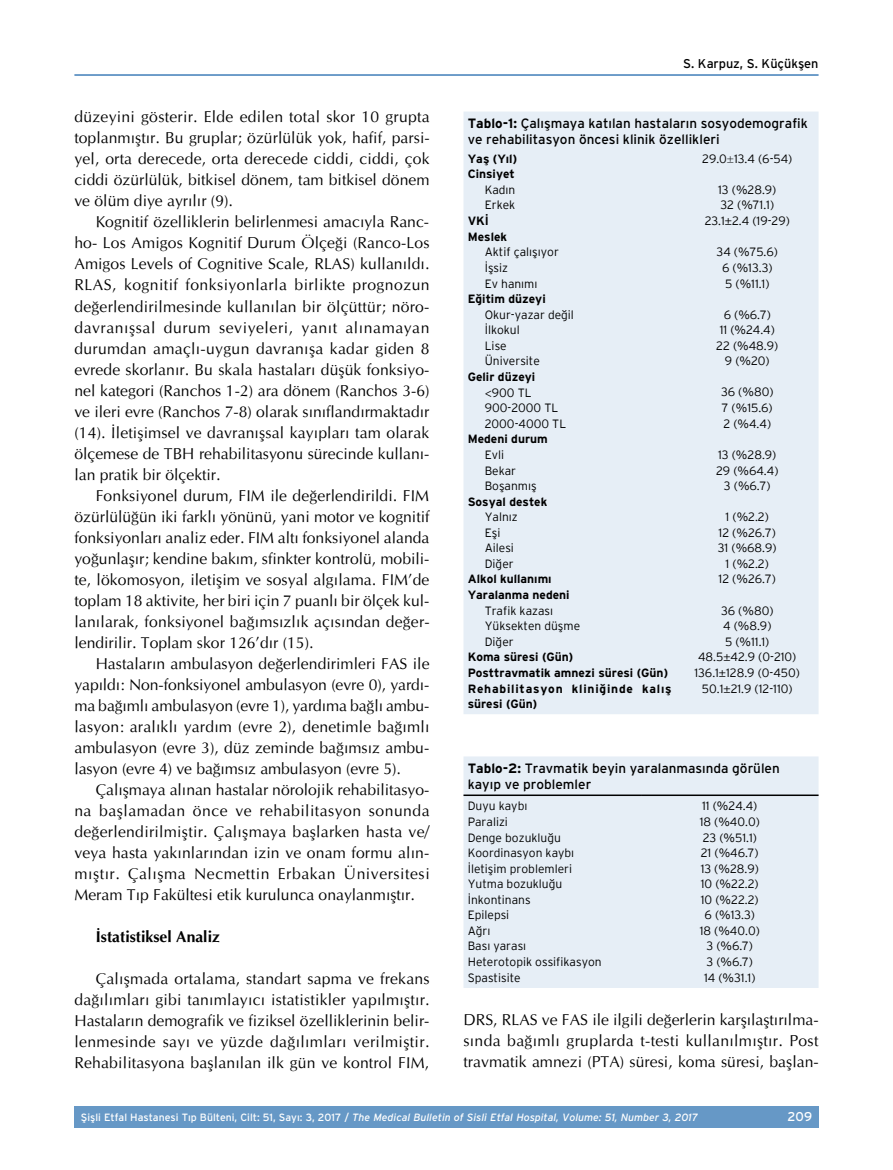
<style>
.page{position:relative;width:893px;height:1170px;background:#fff}
.page>*{position:absolute;margin:0;border:0;box-sizing:border-box;transform-origin:0 0}
.t1{font:15.75px/21px "Optima";color:#000;text-align:justify}
.t2{font:700 15.75px "Optima";color:#000}
.t3{font:13.5px/16.2px "Interstate";color:#000}
.t4{font:12.75px "Interstate";letter-spacing:-.005em;color:#000}
.t5{font:12.75px "Interstate";color:#fff}
.t6{font:300 12px "Interstate";color:#000}
.t7{font:700 12px/15.8px "Interstate";color:#000;text-align:right}
.t8{font:700 12px/15px "Interstate";letter-spacing:.065em;color:#000}
.t9{font:italic 10.5px "Interstate";color:#fff}
.s1{font-weight:700}
.s2{font-family:"Myriad Pro"}
.s3{font-family:"Myriad Pro";font-weight:400}
.s4{font-weight:300}
.s5{font-style:normal}
</style>
<div class="page">
<div style="left:74px;top:1106px;width:745px;height:21px;background:#6698c6"></div>
<hr style="left:74px;top:74px;width:745px;height:2px;background:#0053a1">
<div style="left:463px;top:111px;width:356px;height:603px;background:#e6eef6"></div>
<div style="left:463px;top:756px;width:356px;height:231px;background:#e6eef6"></div>
<hr style="left:463px;top:794px;width:178px;height:2px;background:#000">
<hr style="left:641px;top:794px;width:178px;height:2px;background:#000">
<p class="t1" style="left:74px;top:107px;width:357px">düzeyini gösterir. Elde edilen total skor 10 grupta toplanmıştır. Bu gruplar; özürlülük yok, hafif, parsi&shy;yel, orta derecede, orta derecede ciddi, ciddi, çok ciddi özürlülük, bitkisel dönem, tam bitkisel dönem ve ölüm diye ayrılır (9).</p>
<p class="t1" style="left:74px;top:212px;width:357px;text-indent:21px">Kognitif özelliklerin belirlenmesi amacıyla Ranc&shy;ho- Los Amigos Kognitif Durum Ölçeği (Ranco-Los Amigos Levels of Cognitive Scale, RLAS) kullanıldı.<br>RLAS, kognitif fonksiyonlarla birlikte prognozun değerlendirilmesinde kullanılan bir ölçüttür; nöro&shy;davranışsal durum seviyeleri, yanıt alınamayan durumdan amaçlı-uygun davranışa kadar giden 8 evrede skorlanır. Bu skala hastaları düşük fonksiyo&shy;nel kategori (Ranchos 1-2) ara dönem (Ranchos 3-6) ve ileri evre (Ranchos 7-8) olarak sınıflandırmaktadır (14). İletişimsel ve davranışsal kayıpları tam olarak ölçemese de TBH rehabilitasyonu sürecinde kullanı&shy;lan pratik bir ölçektir.</p>
<p class="t1" style="left:74px;top:484px;width:357px;text-indent:21px">Fonksiyonel durum, FIM ile değerlendirildi. FIM özürlülüğün iki farklı yönünü, yani motor ve kognitif fonksiyonları analiz eder. FIM altı fonksiyonel alanda yoğunlaşır; kendine bakım, sfinkter kontrolü, mobili&shy;te, lökomosyon, iletişim ve sosyal algılama. FIM’de toplam 18 aktivite, her biri için 7 puanlı bir ölçek kul&shy;lanılarak, fonksiyonel bağımsızlık açısından değer&shy;lendirilir. Toplam skor 126’dır (15).</p>
<p class="t1" style="left:74px;top:652px;width:357px;text-indent:21px">Hastaların ambulasyon değerlendirimleri FAS ile yapıldı: Non-fonksiyonel ambulasyon (evre 0), yardı&shy;ma bağımlı ambulasyon (evre 1), yardıma bağlı ambu&shy;lasyon: aralıklı yardım (evre 2), denetimle bağımlı ambulasyon (evre 3), düz zeminde bağımsız ambu&shy;lasyon (evre 4) ve bağımsız ambulasyon (evre 5).</p>
<p class="t1" style="left:74px;top:778px;width:357px;text-indent:21px">Çalışmaya alınan hastalar nörolojik rehabilitasyo&shy;na başlamadan önce ve rehabilitasyon sonunda değerlendirilmiştir. Çalışmaya başlarken hasta ve/ veya hasta yakınlarından izin ve onam formu alın&shy;mıştır. Çalışma Necmettin Erbakan Üniversitesi Meram Tıp Fakültesi etik kurulunca onaylanmıştır.</p>
<p class="t2" style="left:96px;top:926px;width:126px">İstatistiksel Analiz</p>
<p class="t1" style="left:74px;top:967px;width:357px;text-indent:21px">Çalışmada ortalama, standart sapma ve frekans dağılımları gibi tanımlayıcı istatistikler yapılmıştır.<br>Hastaların demografik ve fiziksel özelliklerinin belir&shy;lenmesinde sayı ve yüzde dağılımları verilmiştir.<br>Rehabilitasyona başlanılan ilk gün ve kontrol FIM,</p>
<p class="t4" style="left:683px;top:57px;width:137px">S. Karpuz, S. Küçükşen</p>
<p class="t3" style="left:468px;top:115px;width:342px"><span class="s1">Tablo-1:</span> Çalışmaya katılan hastaların sosyodemografik ve rehabilitasyon öncesi klinik özellikleri</p>
<p class="t7" style="left:468px;top:150px;width:51px">Yaş (Yıl)</p>
<p class="t6" style="left:702px;top:152px;width:92px">29.0<span class="s2">±</span>13.4 (6-54)</p>
<p class="t7" style="left:468px;top:166px;width:49px">Cinsiyet</p>
<p class="t6" style="left:485px;top:183px;width:32px">Kadın</p>
<p class="t6" style="left:718px;top:183px;width:60px">13 (%28.9)</p>
<p class="t6" style="left:485px;top:198px;width:32px">Erkek</p>
<p class="t6" style="left:720px;top:198px;width:55px">32 (%71.1)</p>
<p class="t7" style="left:468px;top:213px;width:23px">VKİ</p>
<p class="t6" style="left:705px;top:214px;width:87px">23.1<span class="s3">±</span>2.4 (19-29)</p>
<p class="t7" style="left:468px;top:228px;width:41px">Meslek</p>
<p class="t6" style="left:485px;top:245px;width:76px">Aktif çalışıyor</p>
<p class="t6" style="left:717px;top:245px;width:63px">34 (%75.6)</p>
<p class="t6" style="left:485px;top:261px;width:25px">İşsiz</p>
<p class="t6" style="left:722px;top:261px;width:52px">6 (%13.3)</p>
<p class="t6" style="left:485px;top:276px;width:54px">Ev hanımı</p>
<p class="t6" style="left:725px;top:276px;width:46px">5 (%11.1)</p>
<p class="t7" style="left:468px;top:291px;width:79px">Eğitim düzeyi</p>
<p class="t6" style="left:485px;top:307px;width:91px">Okur-yazar değil</p>
<p class="t6" style="left:724px;top:307px;width:49px">6 (%6.7)</p>
<p class="t6" style="left:485px;top:323px;width:37px">İlkokul</p>
<p class="t6" style="left:720px;top:323px;width:57px">11 (%24.4)</p>
<p class="t6" style="left:485px;top:338px;width:23px">Lise</p>
<p class="t6" style="left:716px;top:338px;width:64px">22 (%48.9)</p>
<p class="t6" style="left:485px;top:354px;width:57px">Üniversite</p>
<p class="t6" style="left:725px;top:354px;width:46px">9 (%20)</p>
<p class="t7" style="left:468px;top:368px;width:69px">Gelir düzeyi <span class="s3">&lt;</span><span class="s4">900 TL</span></p>
<p class="t6" style="left:721px;top:385px;width:54px">36 (%80)</p>
<p class="t6" style="left:485px;top:401px;width:75px">900-2000 TL</p>
<p class="t6" style="left:722px;top:401px;width:52px">7 (%15.6)</p>
<p class="t6" style="left:485px;top:416px;width:83px">2000-4000 TL</p>
<p class="t6" style="left:723px;top:416px;width:49px">2 (%4.4)</p>
<p class="t7" style="left:468px;top:431px;width:82px">Medeni durum</p>
<p class="t6" style="left:485px;top:448px;width:21px">Evli</p>
<p class="t6" style="left:718px;top:448px;width:60px">13 (%28.9)</p>
<p class="t6" style="left:485px;top:463px;width:33px">Bekar</p>
<p class="t6" style="left:716px;top:463px;width:64px">29 (%64.4)</p>
<p class="t6" style="left:485px;top:479px;width:53px">Boşanmış</p>
<p class="t6" style="left:724px;top:479px;width:48px">3 (%6.7)</p>
<p class="t7" style="left:468px;top:493px;width:81px">Sosyal destek</p>
<p class="t6" style="left:485px;top:510px;width:35px">Yalnız</p>
<p class="t6" style="left:726px;top:510px;width:45px">1 (%2.2)</p>
<p class="t6" style="left:485px;top:525px;width:17px">Eşi</p>
<p class="t6" style="left:719px;top:525px;width:59px">12 (%26.7)</p>
<p class="t6" style="left:485px;top:541px;width:31px">Ailesi</p>
<p class="t6" style="left:718px;top:541px;width:60px">31 (%68.9)</p>
<p class="t6" style="left:485px;top:556px;width:30px">Diğer</p>
<p class="t6" style="left:726px;top:556px;width:45px">1 (%2.2)</p>
<p class="t7" style="left:468px;top:571px;width:85px">Alkol kullanımı</p>
<p class="t6" style="left:719px;top:572px;width:59px">12 (%26.7)</p>
<p class="t7" style="left:468px;top:586px;width:103px">Yaralanma nedeni</p>
<p class="t6" style="left:485px;top:603px;width:70px">Trafik kazası</p>
<p class="t6" style="left:721px;top:603px;width:54px">36 (%80)</p>
<p class="t6" style="left:485px;top:619px;width:97px">Yüksekten düşme</p>
<p class="t6" style="left:723px;top:619px;width:50px">4 (%8.9)</p>
<p class="t6" style="left:485px;top:634px;width:30px">Diğer</p>
<p class="t6" style="left:725px;top:634px;width:46px">5 (%11.1)</p>
<p class="t7" style="left:468px;top:649px;width:107px">Koma süresi (Gün)</p>
<p class="t6" style="left:698px;top:650px;width:100px">48.5<span class="s3">±</span>42.9 (0-210)</p>
<p class="t7" style="left:468px;top:664px;width:202px">Posttravmatik amnezi süresi (Gün)</p>
<p class="t6" style="left:694px;top:666px;width:107px">136.1<span class="s3">±</span>128.9 (0-450)</p>
<p class="t8" style="left:468px;top:681px;width:206px">Rehabilitasyon kliniğinde kalış süresi (Gün)</p>
<p class="t6" style="left:702px;top:682px;width:92px">50.1<span class="s3">±</span>21.9 (12-110)</p>
<p class="t3" style="left:468px;top:759px;width:313px"><span class="s1">Tablo-2:</span> Travmatik beyin yaralanmasında görülen kayıp ve problemler</p>
<p class="t6" style="left:468px;top:799px;width:61px">Duyu kaybı</p>
<p class="t6" style="left:702px;top:799px;width:57px">11 (%24.4)</p>
<p class="t6" style="left:468px;top:814px;width:42px">Paralizi</p>
<p class="t6" style="left:700px;top:814px;width:62px">18 (%40.0)</p>
<p class="t6" style="left:468px;top:830px;width:95px">Denge bozukluğu</p>
<p class="t6" style="left:703px;top:830px;width:56px">23 (%51.1)</p>
<p class="t6" style="left:468px;top:845px;width:108px">Koordinasyon kaybı</p>
<p class="t6" style="left:701px;top:845px;width:60px">21 (%46.7)</p>
<p class="t6" style="left:468px;top:861px;width:106px">İletişim problemleri</p>
<p class="t6" style="left:701px;top:861px;width:60px">13 (%28.9)</p>
<p class="t6" style="left:468px;top:877px;width:96px">Yutma bozukluğu</p>
<p class="t6" style="left:701px;top:877px;width:59px">10 (%22.2)</p>
<p class="t6" style="left:468px;top:892px;width:64px">İnkontinans</p>
<p class="t6" style="left:701px;top:892px;width:59px">10 (%22.2)</p>
<p class="t6" style="left:468px;top:908px;width:43px">Epilepsi</p>
<p class="t6" style="left:704px;top:908px;width:52px">6 (%13.3)</p>
<p class="t6" style="left:468px;top:923px;width:24px">Ağrı</p>
<p class="t6" style="left:700px;top:923px;width:62px">18 (%40.0)</p>
<p class="t6" style="left:468px;top:939px;width:60px">Bası yarası</p>
<p class="t6" style="left:706px;top:939px;width:48px">3 (%6.7)</p>
<p class="t6" style="left:468px;top:954px;width:135px">Heterotopik ossifikasyon</p>
<p class="t6" style="left:706px;top:954px;width:48px">3 (%6.7)</p>
<p class="t6" style="left:468px;top:970px;width:54px">Spastisite</p>
<p class="t6" style="left:704px;top:970px;width:53px">14 (%31.1)</p>
<p class="t1" style="left:463px;top:1009px;width:357px">DRS, RLAS ve FAS ile ilgili değerlerin karşılaştırılma&shy;sında bağımlı gruplarda t-testi kullanılmıştır. Post travmatik amnezi (PTA) süresi, koma süresi, başlan-</p>
<p class="t9" style="left:81px;top:1110px;width:619px"><span class="s5">Şişli Etfal Hastanesi T›p Bülteni, Cilt: 51, Say›: 3, 2017 /</span> The Medical Bulletin of Sisli Etfal Hospital, Volume: 51, Number 3, 2017</p>
<p class="t5" style="left:788px;top:1108px;width:26px">209</p>
</div>
